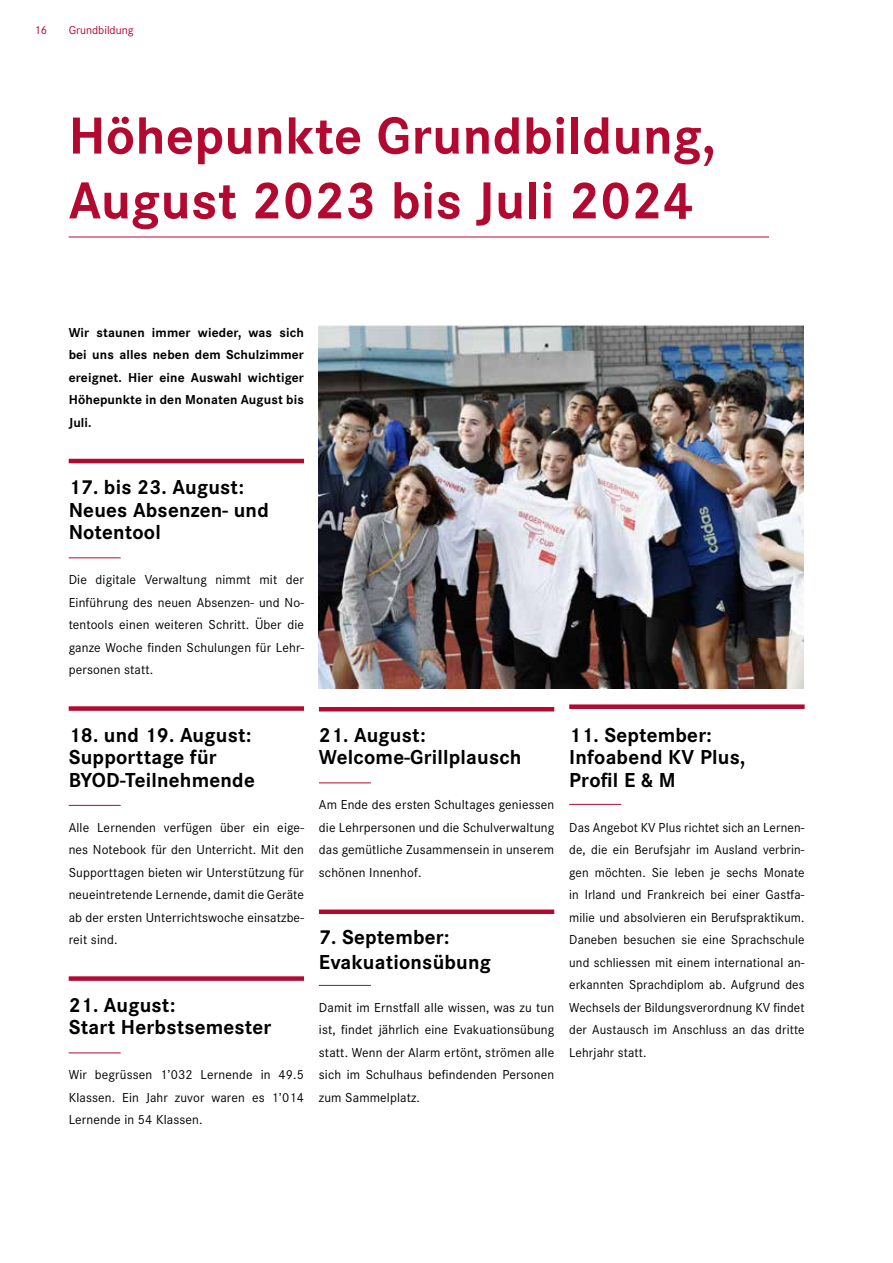
<style>
.page{position:relative;width:893px;height:1263px;background:#fff}
.page>*{position:absolute;margin:0;border:0;box-sizing:border-box;transform-origin:0 0}
.t1{font:700 54px/64.8px "Corporate S";letter-spacing:.01em;color:#b30931}
.t2{font:700 21px/22.5px "Corporate S";letter-spacing:.01em;color:#000}
.t3{font:13.5px/22.5px "Corporate S";letter-spacing:.01em;color:#000;text-align:justify}
.t4{font:700 13.5px/22.5px "Corporate S";letter-spacing:.01em;color:#000;text-align:justify}
.t5{font:12px "Corporate S";color:#b30931}
</style>
<div class="page">
<hr style="left:69px;top:459px;width:235px;height:4px;background:#b30931">
<hr style="left:69px;top:558px;width:52px;height:1px;background:#b30931">
<div style="left:69px;top:706px;width:235px;height:5px;background:#b30931"></div>
<hr style="left:69px;top:805px;width:52px;height:1px;background:#b30931">
<div style="left:69px;top:976px;width:235px;height:5px;background:#b30931"></div>
<hr style="left:69px;top:1053px;width:52px;height:1px;background:#b30931">
<hr style="left:319px;top:707px;width:235px;height:4px;background:#b30931">
<hr style="left:319px;top:783px;width:52px;height:1px;background:#b30931">
<div style="left:319px;top:909px;width:235px;height:5px;background:#b30931"></div>
<hr style="left:319px;top:985px;width:52px;height:1px;background:#b30931">
<div style="left:569px;top:704px;width:236px;height:5px;background:#b30931"></div>
<hr style="left:569px;top:804px;width:52px;height:1px;background:#b30931">
<img style="left:319px;top:326px;width:485px;height:362px">
<hr style="left:69px;top:237px;width:700px;height:1px;background:#b30931">
<p class="t5" style="left:34px;top:22px;width:14px">16</p>
<p class="t5" style="left:69px;top:22px;width:66px">Grundbildung</p>
<h1 class="t1" style="left:69px;top:99px;width:649px">Höhepunkte Grundbildung,<br>August 2023 bis Juli 2024</h1>
<p class="t4" style="left:69px;top:320px;width:237px">Wir staunen immer wieder, was sich bei uns alles neben dem Schulzimmer ereignet. Hier eine Auswahl wichtiger Höhepunkte in den Monaten August bis Juli.</p>
<h2 class="t2" style="left:69px;top:474px;width:202px">17. bis 23. August:<br>Neues Absenzen- und<br>Notentool</h2>
<p class="t3" style="left:69px;top:567px;width:237px">Die digitale Verwaltung nimmt mit der Einführung des neuen Absenzen- und No&shy;tentools einen weiteren Schritt. Über die ganze Woche finden Schulungen für Lehr&shy;personen statt.</p>
<h2 class="t2" style="left:69px;top:722px;width:188px">18. und 19. August:<br>Supporttage für<br>BYOD-Teilnehmende</h2>
<p class="t3" style="left:69px;top:815px;width:237px">Alle Lernenden verfügen über ein eige&shy;nes Notebook für den Unterricht. Mit den Supporttagen bieten wir Unterstützung für neueintretende Lernende, damit die Geräte ab der ersten Unterrichtswoche einsatzbe&shy;reit sind.</p>
<h2 class="t2" style="left:69px;top:992px;width:204px">21. August:<br>Start Herbstsemester</h2>
<p class="t3" style="left:69px;top:1062px;width:237px">Wir begrüssen 1’032 Lernende in 49.5<br>Klassen. Ein Jahr zuvor waren es 1’014<br>Lernende in 54 Klassen.</p>
<h2 class="t2" style="left:319px;top:722px;width:204px">21. August:<br>Welcome-Grillplausch</h2>
<p class="t3" style="left:319px;top:792px;width:237px">Am Ende des ersten Schultages geniessen die Lehrpersonen und die Schulverwaltung das gemütliche Zusammensein in unserem schönen Innenhof.</p>
<h2 class="t2" style="left:319px;top:923px;width:174px;line-height:24.3px">7. September:<br>Evakuationsübung</h2>
<p class="t3" style="left:319px;top:995px;width:237px">Damit im Ernstfall alle wissen, was zu tun ist, findet jährlich eine Evakuationsübung statt. Wenn der Alarm ertönt, strömen alle sich im Schulhaus befindenden Personen zum Sammelplatz.</p>
<h2 class="t2" style="left:569px;top:722px;width:178px">11. September:<br>Infoabend KV Plus,<br>Profil E &amp; M</h2>
<p class="t3" style="left:569px;top:815px;width:237px">Das Angebot KV Plus richtet sich an Lernen&shy;de, die ein Berufsjahr im Ausland verbrin&shy;gen möchten. Sie leben je sechs Monate in Irland und Frankreich bei einer Gastfa&shy;milie und absolvieren ein Berufspraktikum.<br>Daneben besuchen sie eine Sprachschule und schliessen mit einem international an&shy;erkannten Sprachdiplom ab. Aufgrund des Wechsels der Bildungsverordnung KV findet der Austausch im Anschluss an das dritte Lehrjahr statt.</p>
</div>
